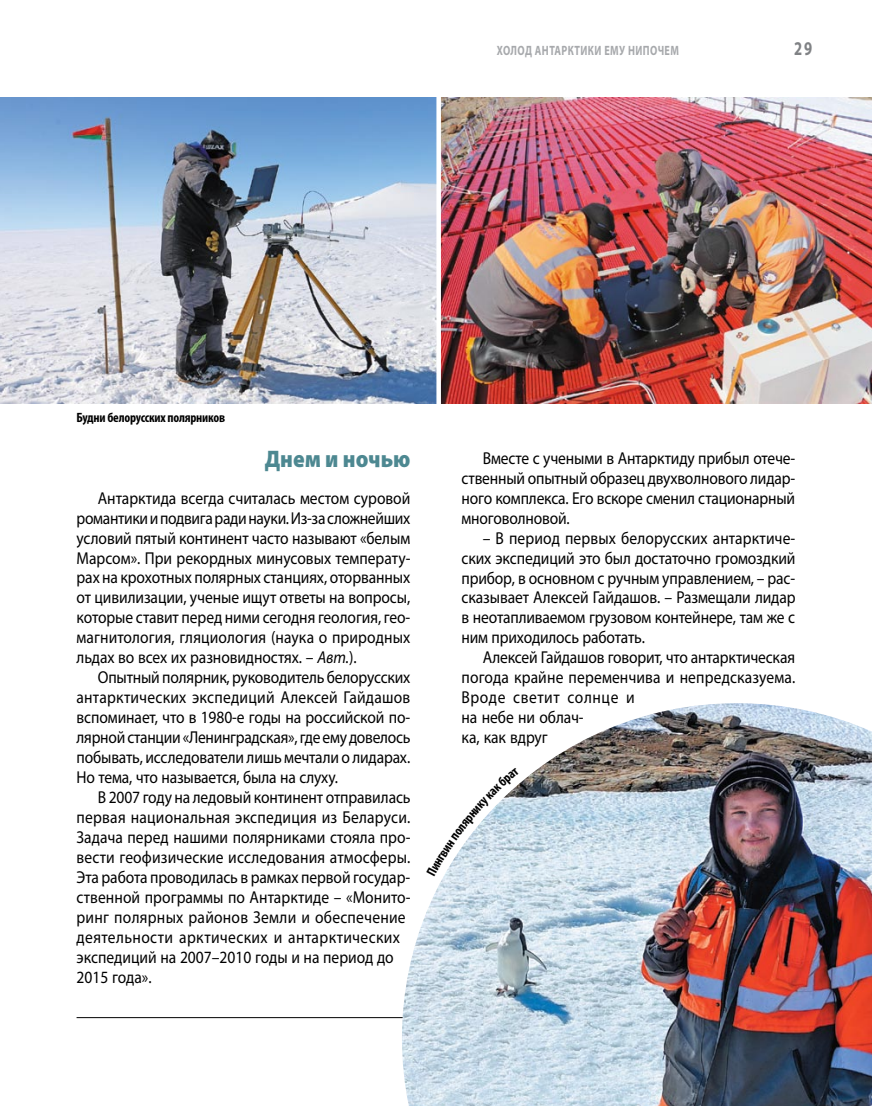
<style>
.page{position:relative;width:872px;height:1106px;background:#fff}
.page>*{position:absolute;margin:0;border:0;box-sizing:border-box;transform-origin:0 0}
.t1{font:900 24px "Myriad Pro";color:#4d8891;scale:.9 1}
.t2{font:700 19.5px "Myriad Pro";color:#808285;scale:.75 1}
.t3{font:17.25px/20px "Myriad Pro";color:#000;text-align:justify;scale:.9 1}
.t4{font:700 condensed 13.5px "Myriad Pro";letter-spacing:-.015em;color:#000}
.t5{font:700 13.5px "Myriad Pro";letter-spacing:.04em;color:#a7a9ac;scale:.75 1}
.s1{font-style:italic}
</style>
<div class="page">
<hr style="left:77px;top:1017px;width:633px;height:1px;background:#000">
<img style="left:0;top:97px;width:872px;height:307px">
<div style="left:436px;top:86px;width:5px;height:319px;background:#fff"></div>
<img style="left:402px;top:703px;width:470px;height:403px">
<svg style="left:426px;top:767px;width:94px;height:109px"></svg>
<p class="t5" style="left:497px;top:42px;width:244px">Холод Антарктики ему нипочем</p>
<p class="t2" style="left:794px;top:36px;width:26px">29</p>
<p class="t4" style="left:77px;top:409px;width:150px">Будни белорусских полярников</p>
<h1 class="t1" style="left:265px;top:445px;width:163px">Днем и ночью</h1>
<p class="t3" style="left:77px;top:487px;width:372px;text-indent:21px">Антарктида всегда считалась местом суровой романтики и подвига ради науки. Из-за сложнейших условий пятый континент часто называют «белым Марсом». При рекордных минусовых температу&shy;рах на крохотных полярных станциях, оторванных от цивилизации, ученые ищут ответы на вопросы, которые ставит перед ними сегодня геология, гео&shy;магнитология, гляциология (наука о природных льдах во всех их разновидностях. – <span class="s1">Авт.</span>).</p>
<p class="t3" style="left:77px;top:667px;width:372px;text-indent:21px">Опытный полярник, руководитель белорусских антарктических экспедиций Алексей Гайдашов вспоминает, что в 1980-е годы на российской по&shy;лярной станции «Ленинградская», где ему довелось побывать, исследователи лишь мечтали о лидарах.<br>Но тема, что называется, была на слуху.</p>
<p class="t3" style="left:77px;top:787px;width:373px;text-align:left;text-indent:21px">В 2007 году на ледовый континент отправилась первая национальная экспедиция из Беларуси.<br>Задача перед нашими полярниками стояла про&shy;вести геофизические исследования атмосферы.<br>Эта работа проводилась в рамках первой государ&shy;ственной программы по Антарктиде – «Монито&shy;ринг полярных районов Земли и обеспечение деятельности арктических и антарктических экспедиций на 2007–2010 годы и на период до 2015 года».</p>
<p class="t3" style="left:461px;top:447px;width:372px;text-indent:21px">Вместе с учеными в Антарктиду прибыл отече&shy;ственный опытный образец двухволнового лидар&shy;ного комплекса. Его вскоре сменил стационарный многоволновой.</p>
<p class="t3" style="left:461px;top:527px;width:373px;text-indent:21px">– В период первых белорусских антарктиче&shy;ских экспедиций это был достаточно громоздкий прибор, в основном с ручным управлением, – рас&shy;сказывает Алексей Гайдашов. – Размещали лидар в неотапливаемом грузовом контейнере, там же с ним приходилось работать.</p>
<p class="t3" style="left:461px;top:647px;width:372px;text-align:left;text-indent:21px">Алексей Гайдашов говорит, что антарктическая погода крайне переменчива и непредсказуема.<br>Вроде светит солнце и<br>на небе ни облач-<br>ка, как вдруг</p>
</div>
